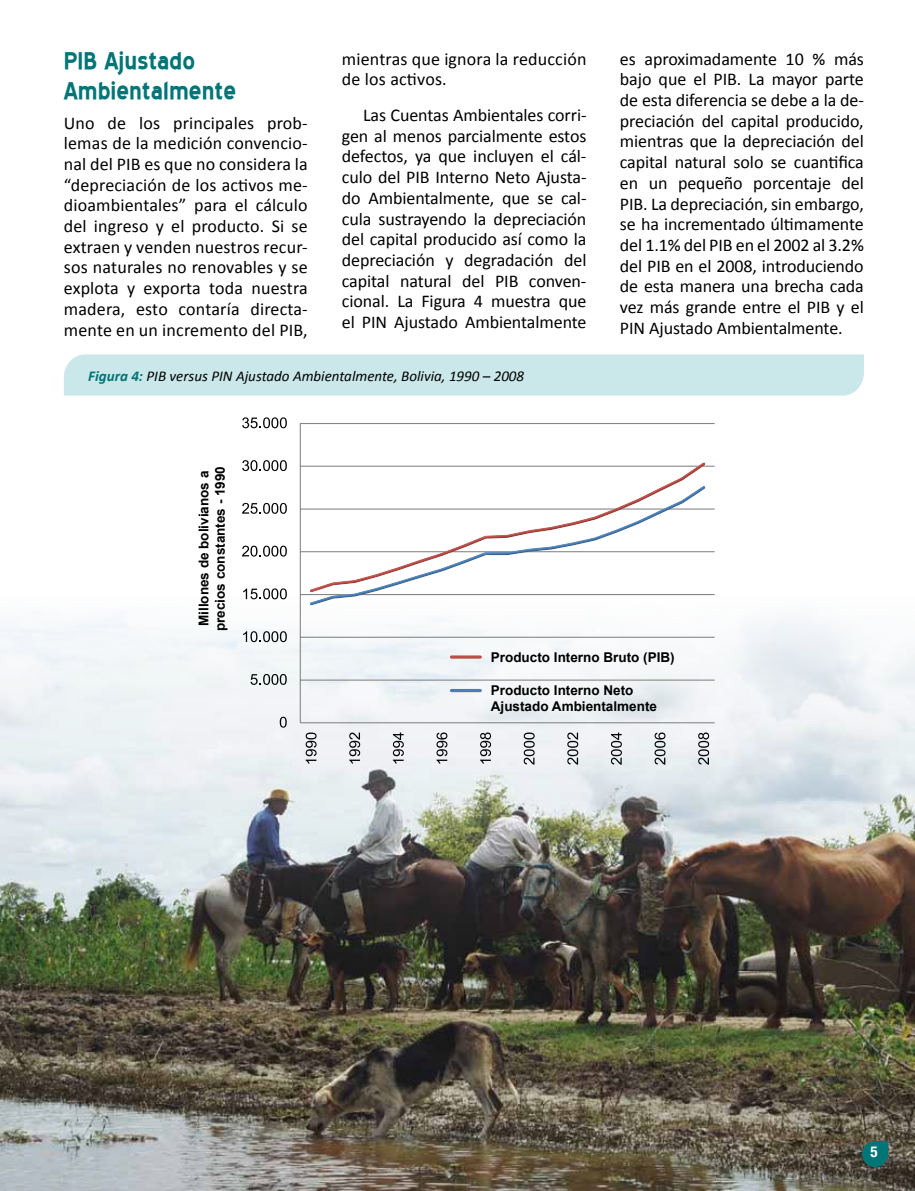
<style>
.page{position:relative;width:915px;height:1191px;background:#fff}
.page>*{position:absolute;margin:0;border:0;box-sizing:border-box;transform-origin:0 0}
.t1{font:700 30px/30px "Blue Highway";color:#007576}
.t2{font:18px/20.7px "Calibri";letter-spacing:-.005em;color:#000;text-align:justify}
.t3{font:italic 15px "Calibri";color:#000}
.t4{font:700 13.5px/16.2px "Arial";color:#000}
.t5{font:700 condensed 12px "Helvetica Neue LT Pro";color:#fff}
.s1{font-weight:700;color:#007576}
</style>
<div class="page">
<img style="left:0;top:599px;width:914px;height:592px">
<div style="left:64px;top:354px;width:799px;height:41px;background:#cae7e9"></div>
<svg style="left:860px;top:1141px;width:27px;height:26px"></svg>
<hr style="left:300px;top:679px;width:414px;height:1px;background:#848583">
<hr style="left:300px;top:636px;width:414px;height:2px;background:#848583">
<hr style="left:300px;top:423px;width:414px;height:1px;background:#848583">
<hr style="left:299px;top:423px;width:2px;height:300px;background:#848583">
<hr style="left:300px;top:722px;width:414px;height:1px;background:#848583">
<div style="left:299px;top:451px;width:415px;height:161px;background:#fff"></div>
<div style="left:301px;top:455px;width:414px;height:161px;background:#000;opacity:.75"></div>
<svg style="left:279px;top:716px;width:7px;height:11px"></svg>
<svg style="left:250px;top:674px;width:36px;height:11px"></svg>
<svg style="left:243px;top:631px;width:44px;height:11px"></svg>
<svg style="left:243px;top:588px;width:44px;height:11px"></svg>
<svg style="left:242px;top:545px;width:45px;height:11px"></svg>
<svg style="left:242px;top:503px;width:45px;height:11px"></svg>
<svg style="left:242px;top:460px;width:45px;height:11px"></svg>
<svg style="left:242px;top:417px;width:45px;height:11px"></svg>
<svg style="left:305px;top:732px;width:11px;height:31px"></svg>
<svg style="left:349px;top:732px;width:11px;height:31px"></svg>
<svg style="left:393px;top:732px;width:10px;height:31px"></svg>
<svg style="left:436px;top:732px;width:11px;height:31px"></svg>
<svg style="left:480px;top:732px;width:11px;height:31px"></svg>
<svg style="left:523px;top:732px;width:11px;height:32px"></svg>
<svg style="left:567px;top:732px;width:11px;height:32px"></svg>
<svg style="left:610px;top:732px;width:11px;height:32px"></svg>
<svg style="left:654px;top:732px;width:11px;height:32px"></svg>
<svg style="left:698px;top:732px;width:11px;height:32px"></svg>
<hr style="left:451px;top:655px;width:29px;height:3px;background:#bd4d47">
<hr style="left:451px;top:689px;width:29px;height:3px;background:#497fb7">
<h1 class="t1" style="left:64px;top:46px;width:174px">PIB Ajustado<br>Ambientalmente</h1>
<p class="t2" style="left:64px;top:112px;width:245px">Uno de los principales prob&shy;lemas de la medición convencio&shy;nal del PIB es que no considera la “depreciación de los activos me&shy;dioambientales” para el cálculo del ingreso y el producto. Si se extraen y venden nuestros recur&shy;sos naturales no renovables y se explota y exporta toda nuestra madera, esto contaría directa&shy;mente en un incremento del PIB,</p>
<p class="t2" style="left:342px;top:48px;width:246px">mientras que ignora la reducción de los activos.</p>
<p class="t2" style="left:342px;top:105px;width:246px;text-indent:21px">Las Cuentas Ambientales corri&shy;gen al menos parcialmente estos defectos, ya que incluyen el cál&shy;culo del PIB Interno Neto Ajusta&shy;do Ambientalmente, que se cal&shy;cula sustrayendo la depreciación del capital producido así como la depreciación y degradación del capital natural del PIB conven&shy;cional. La Figura 4 muestra que el PIN Ajustado Ambientalmente</p>
<p class="t3" style="left:88px;top:366px;width:437px"><span class="s1">Figura 4:</span> PIB versus PIN Ajustado Ambientalmente, Bolivia, 1990 – 2008</p>
<p class="t4" style="left:196px;top:631px;width:167px;text-align:center;rotate:-90deg">Millones de bolivianos a precios constantes - 1990</p>
<p class="t2" style="left:619px;top:48px;width:245px">es aproximadamente 10 % más bajo que el PIB. La mayor parte de esta diferencia se debe a la de&shy;preciación del capital producido, mientras que la depreciación del capital natural solo se cuantifica en un pequeño porcentaje del PIB. La depreciación, sin embargo, se ha incrementado últimamente del 1.1% del PIB en el 2002 al 3.2% del PIB en el 2008, introduciendo de esta manera una brecha cada vez más grande entre el PIB y el PIN Ajustado Ambientalmente.</p>
<p class="t4" style="left:490px;top:650px;width:185px">Producto Interno Bruto (PIB)</p>
<p class="t4" style="left:490px;top:682px;width:168px">Producto Interno Neto<br>Ajustado Ambientalmente</p>
<p class="t5" style="left:869px;top:1145px;width:7px">5</p>
</div>
